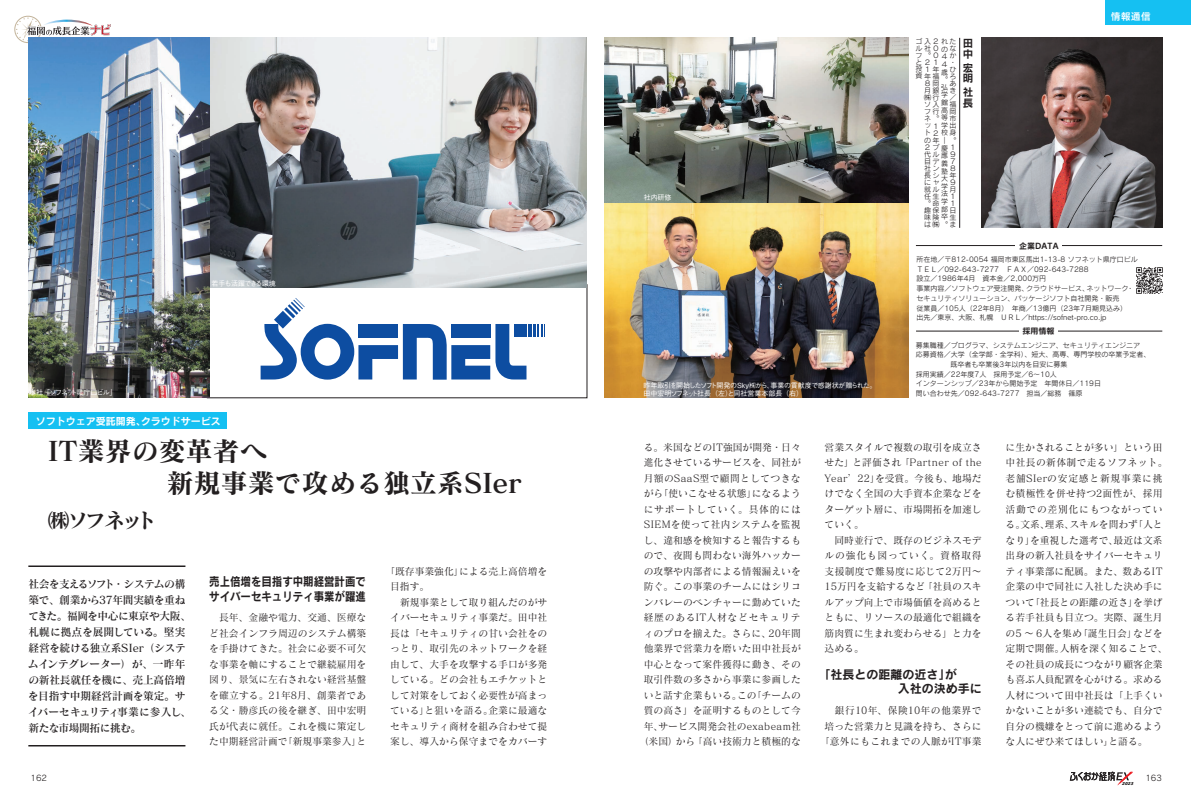
<style>
.page{position:relative;width:1191px;height:794px;background:#fff}
.page>*{position:absolute;margin:0;border:0;box-sizing:border-box;transform-origin:0 0}
.大見出し{font:27px "Matisse Pro B";color:#231f20}
.exキャプ_センター{font:21px "Matisse Pro B";letter-spacing:-.16em;color:#231f20}
.小見出し_センタリング{font:12px/14.9px "Rodin Pro B";color:#231f20;scale:.87 1}
.小見出し_センタリング-2{font:12px "Rodin Pro B";color:#231f20}
.exキャプ_センター-2{font:11px/16px "Matisse Pro DB";letter-spacing:-.035em;color:#231f20}
.ノーマル{font:10.5px/10.5px "Rodin Pro B";color:#231f20}
.ex2009記事{font:10px/15.5px "Matisse Pro M";color:#231f20;text-align:justify}
.exキャプ_センター-3{font:10px "Rodin Pro B";color:#fff}
.大見出し-2{font:10px "Cezanne Pro DB";color:#fff}
.大見出し-3{font:8px "Rodin Pro B";color:#231f20}
.t1{font:8px "Rodin Pro M";color:#231f20}
.DATA{font:7px/9.7px "Rodin Pro M";color:#231f20}
.exキャプ_センター-4{font:7px/7px "Rodin Pro M";color:#231f20}
.社長プロフ{font:500 7px "Gothic BBB Pro";letter-spacing:-.03em;color:#fff}
.社長プロフ-2{font:500 7px "Gothic BBB Pro";color:#fff}
.社長プロフ-3{font:500 7px "Gothic BBB Pro";letter-spacing:-.125em;color:#fff}
.社長プロフ-4{font:500 7px "Gothic BBB Pro";letter-spacing:-.085em;color:#fff}
.t2{font:italic 3.7px "Rodin Pro UB";color:#231f20;scale:1.04 1}
</style>
<div class="page">
<svg style="left:14px;top:16px;width:97px;height:27px"></svg>
<svg style="left:1069px;top:771px;width:64px;height:14px"></svg>
<hr style="left:28px;top:565px;width:157px;height:2px;background:#231f20">
<hr style="left:28px;top:745px;width:157px;height:1px;background:#231f20">
<svg style="left:261px;top:298px;width:284px;height:82px"></svg>
<img style="left:209px;top:38px;width:378px;height:249px">
<img style="left:604px;top:202px;width:304px;height:196px">
<div style="left:28px;top:412px;width:199px;height:17px;background:#15c0f2"></div>
<img style="left:981px;top:38px;width:181px;height:189px">
<hr style="left:959px;top:38px;width:1px;height:190px;background:#231f20">
<hr style="left:916px;top:245px;width:246px;height:1px;background:#231f20">
<div style="left:1016px;top:240px;width:46px;height:12px;background:#fff"></div>
<hr style="left:916px;top:331px;width:246px;height:1px;background:#231f20">
<div style="left:1019px;top:325px;width:38px;height:12px;background:#fff"></div>
<img style="left:1136px;top:267px;width:26px;height:27px">
<div style="left:1106px;top:0;width:85px;height:24px;background:#15c0f2"></div>
<img style="left:28px;top:38px;width:181px;height:360px">
<img style="left:604px;top:38px;width:304px;height:164px">
<p class="社長プロフ-3" style="left:29px;top:387px;width:89px">本社「ソフネット県庁口ビル」</p>
<p class="社長プロフ-4" style="left:212px;top:278px;width:66px">若手も活躍できる環境</p>
<p class="exキャプ_センター-3" style="left:36px;top:414px;width:186px">ソフトウェア受託開発、クラウドサービス</p>
<p class="大見出し" style="left:48px;top:433px;width:220px">IT業界の変革者へ</p>
<p class="大見出し" style="left:167px;top:465px;width:356px">新規事業で攻める独立系SIer</p>
<p class="exキャプ_センター" style="left:48px;top:507px;width:110px">㈱ソフネット</p>
<p class="exキャプ_センター-2" style="left:28px;top:576px;width:164px">社会を支えるソフト・システムの構築で、創業から37年間実績を重ねてきた。福岡を中心に東京や大阪、札幌に拠点を展開している。堅実経営を続ける独立系SIer（システムインテグレーター）が、一昨年の新社長就任を機に、売上高倍増を目指す中期経営計画を策定。サイバーセキュリティ事業に参入し、新たな市場開拓に挑む。</p>
<p class="小見出し_センタリング" style="left:209px;top:574px;width:181px">売上倍増を目指す中期経営計画でサイバーセキュリティ事業が躍進</p>
<p class="ex2009記事" style="left:209px;top:609px;width:159px">　長年、金融や電力、交通、医療など社会インフラ周辺のシステム構築を手掛けてきた。社会に必要不可欠な事業を軸にすることで継続雇用を図り、景気に左右されない経営基盤を確立する。21年8月、創業者である父・勝彦氏の後を継ぎ、田中宏明氏が代表に就任。これを機に策定した中期経営計画で「新規事業参入」と</p>
<p class="ex2009記事" style="left:390px;top:563px;width:159px;text-indent:-5px">「既存事業強化」による売上高倍増を目指す。</p>
<p class="ex2009記事" style="left:390px;top:594px;width:159px">　新規事業として取り組んだのがサイバーセキュリティ事業だ。田中社長は「セキュリティの甘い会社をのっとり、取引先のネットワークを経由して、大手を攻撃する手口が多発している。どの会社もエチケットとして対策をしておく必要性が高まっている」と狙いを語る。企業に最適なセキュリティ商材を組み合わせて提案し、導入から保守までをカバーす</p>
<p class="社長プロフ" style="left:643px;top:192px;width:29px">社内研修</p>
<p class="社長プロフ" style="left:643px;top:380px;width:234px">昨年取引を開始したソフト開発のSky㈱から、事業の貢献度で感謝状が贈られた。</p>
<p class="社長プロフ-2" style="left:643px;top:388px;width:161px">田中宏明ソフネット社長（左）と同社営業本部長（右）</p>
<p class="exキャプ_センター-4" style="left:915px;top:38px;width:42px">ゴ入２れたル社０のなフ。０<br>と<br>投<br>資</p>
<p class="ノーマル" style="left:962px;top:37px;width:11px">田中</p>
<p class="ノーマル" style="left:962px;top:62px;width:11px">宏明</p>
<p class="ノーマル" style="left:962px;top:87px;width:11px">社長</p>
<p class="exキャプ_センター-4" style="left:949px;top:52px;width:8px">か・ひろあき／福岡市</p>
<p class="exキャプ_センター-4" style="left:949px;top:136px;width:8px">。<br>１<br>９<br>７<br>８年<br>９月<br>１<br>１日</p>
<p class="exキャプ_センター-4" style="left:941px;top:53px;width:16px;line-height:7.6px">４<br>４<br>歳。弘学館高等学出</p>
<p class="exキャプ_センター-4" style="left:941px;top:144px;width:8px;line-height:7.6px;text-align:justify">慶應義塾大学法学部</p>
<p class="exキャプ_センター-4" style="left:924px;top:59px;width:34px">２１<br>１<br>年福<br>８岡<br>月銀<br>㈱行<br>ソ入<br>フ行<br>ネ。<br>ッ１<br>ト２校身の年―<br>２プ<br>代ル<br>目デ<br>社ン<br>長シ<br>にャ<br>就ル<br>任生<br>。命<br>趣保<br>味険卒生は㈱。ま</p>
<p class="exキャプ_センター-4" style="left:932px;top:66px;width:8px">年</p>
<p class="大見出し-3" style="left:1019px;top:240px;width:41px">企業DATA</p>
<p class="大見出し-2" style="left:1110px;top:10px;width:41px">情報通信</p>
<p class="DATA" style="left:916px;top:254px;width:223px">所在地／〒812-0054 福岡市東区馬出1-13-8 ソフネット県庁口ビル</p>
<p class="DATA" style="left:916px;top:264px;width:174px">ＴＥＬ／092-643-7277　ＦＡＸ／092-643-7288</p>
<p class="DATA" style="left:916px;top:274px;width:131px">設立／1986年4月　資本金／2,000万円</p>
<p class="DATA" style="left:916px;top:283px;width:219px">事業内容／ソフトウェア受注開発、クラウドサービス、ネットワーク・セキュリティソリューション、パッケージソフト自社開発・販売</p>
<p class="DATA" style="left:916px;top:303px;width:212px">従業員／105人（22年8月）　年商／13億円（23年7月期見込み）</p>
<p class="DATA" style="left:916px;top:312px;width:192px">出先／東京、大阪、札幌　ＵＲＬ／https://sofnet-pro.co.jp</p>
<p class="大見出し-3" style="left:1022px;top:326px;width:33px">採用情報</p>
<p class="DATA" style="left:916px;top:340px;width:226px">募集職種／プログラマ、システムエンジニア、セキュリティエンジニア</p>
<p class="DATA" style="left:916px;top:349px;width:236px">応募資格／大学（全学部・全学科）、短大、高専、専門学校の卒業予定者、</p>
<p class="DATA" style="left:950px;top:359px;width:118px">既卒者も卒業後3年以内を目安に募集</p>
<p class="DATA" style="left:916px;top:369px;width:142px">採用実績／22年度7人　採用予定／6～10人</p>
<p class="DATA" style="left:916px;top:379px;width:187px">インターンシップ／23年から開始予定　年間休日／119日</p>
<p class="DATA" style="left:916px;top:388px;width:168px">問い合わせ先／092-643-7277　担当／総務　篠原</p>
<p class="ex2009記事" style="left:639px;top:439px;width:163px;text-align:center">る。米国などのIT強国が開発・日々進化させているサービスを、同社が月額のSaaS型で顧問としてつきながら「使いこなせる状態」になるようにサポートしていく。具体的には<br>SIEMを使って社内システムを監視し、違和感を検知すると報告するもので、夜間も問わない海外ハッカーの攻撃や内部者による情報漏えいを防ぐ。この事業のチームにはシリコンバレーのベンチャーに勤めていた経歴のあるIT人材などセキュリティのプロを揃えた。さらに、20年間他業界で営業力を磨いた田中社長が中心となって案件獲得に動き、その取引件数の多さから事業に参画したいと話す企業もいる。この「チームの質の高さ」を証明するものとして今年、サービス開発会社のexabeam社（米国）から「高い技術力と積極的な</p>
<p class="ex2009記事" style="left:824px;top:439px;width:159px">営業スタイルで複数の取引を成立させた」と評価され「Partner of the Year’22」を受賞。今後も、地場だけでなく全国の大手資本企業などをターゲット層に、市場開拓を加速していく。</p>
<p class="ex2009記事" style="left:824px;top:532px;width:159px">　同時並行で、既存のビジネスモデルの強化も図っていく。資格取得支援制度で難易度に応じて2万円～15万円を支給するなど「社員のスキルアップ向上で市場価値を高めるとともに、リソースの最適化で組織を筋肉質に生まれ変わらせる」と力を込める。</p>
<p class="小見出し_センタリング-2" style="left:818px;top:666px;width:139px">「社長との距離の近さ」が</p>
<p class="小見出し_センタリング-2" style="left:897px;top:681px;width:85px">入社の決め手に</p>
<p class="ex2009記事" style="left:819px;top:702px;width:163px;text-align:center">　銀行10年、保険10年の他業界で培った営業力と見識を持ち、さらに「意外にもこれまでの人脈がIT事業</p>
<p class="ex2009記事" style="left:1005px;top:439px;width:163px;text-align:left">に生かされることが多い」という田中社長の新体制で走るソフネット。老舗SIerの安定感と新規事業に挑む積極性を併せ持つ2面性が、採用活動での差別化にもつながっている。文系、理系、スキルを問わず「人となり」を重視した選考で、最近は文系出身の新入社員をサイバーセキュリティ事業部に配属。また、数あるIT企業の中で同社に入社した決め手について「社長との距離の近さ」を挙げる若手社員も目立つ。実際、誕生月の5 ～ 6人を集め「誕生日会」などを定期で開催。人柄を深く知ることで、その社員の成長につながり顧客企業も喜ぶ人員配置を心がける。求める人材について田中社長は「上手くいかないことが多い連続でも、自分で自分の機嫌をとって前に進めるような人にぜひ来てほしい」と語る。</p>
<p class="t1" style="left:30px;top:772px;width:18px">162</p>
<p class="t1" style="left:1145px;top:772px;width:18px">163</p>
<p class="t2" style="left:1122px;top:780px;width:14px">2023</p>
</div>
